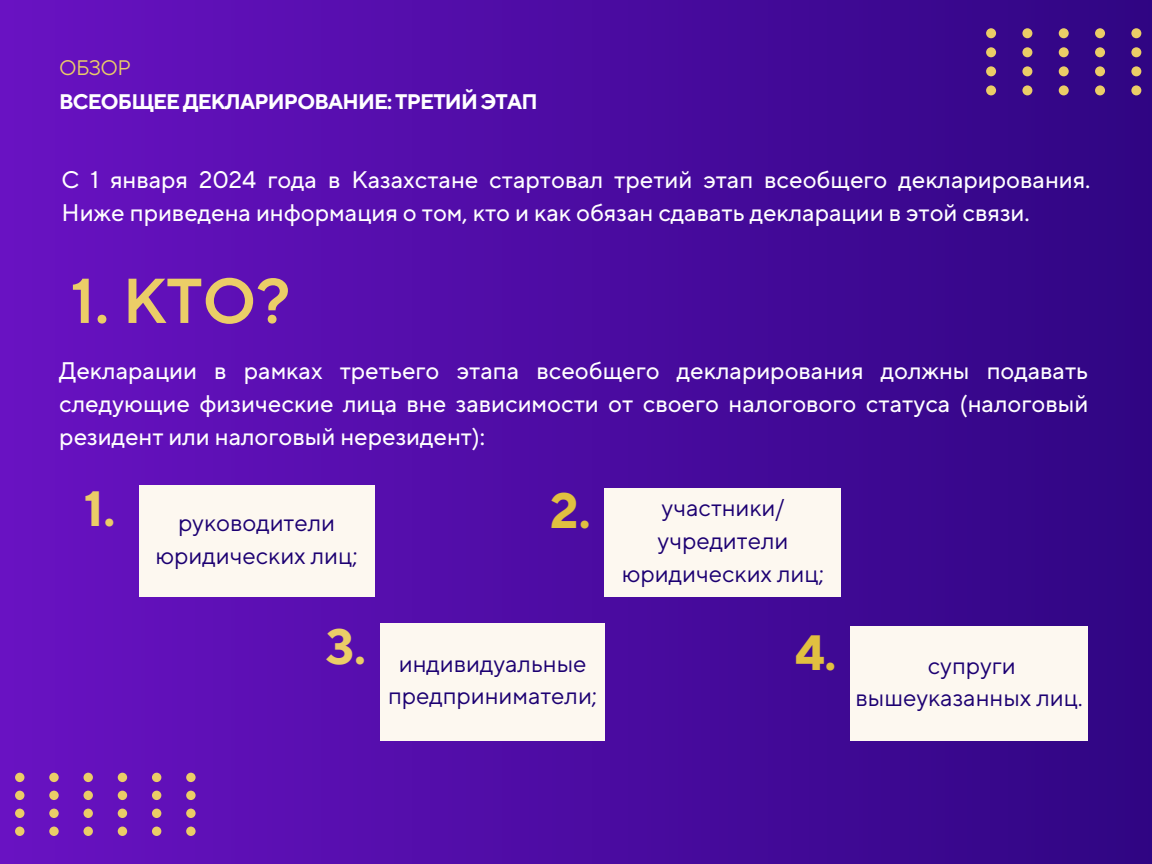
<style>
.page{position:relative;width:1152px;height:864px;background:#fff}
.page>*{position:absolute;margin:0;border:0;box-sizing:border-box;transform-origin:0 0}
.t1{font:600 63.3px "TT Norms Pro";color:#ebcd67}
.t2{font:700 49.5px "TT Norms Pro";color:#ebcd67}
.t3{font:700 49.5px "TT Norms Pro";color:#e1c040}
.t4{font:24px/32.7px "TT Norms Pro";color:#fff}
.t5{font:24px/32.7px "TT Norms Pro";color:#1c0072;text-align:center}
.t6{font:700 21px "TT Norms Pro";letter-spacing:-.04em;color:#fff}
.t7{font:21px "TT Norms Pro";letter-spacing:-.04em;color:#ebcd67}
</style>
<div class="page">
<div style="left:0;top:0;width:1152px;height:864px;background:linear-gradient(to right,#6912c2,#2f0583)"></div>
<svg style="left:0;top:773px;width:196px;height:63px;background:#762ab1"></svg>
<svg style="left:986px;top:28px;width:166px;height:67px;background:#4c2182"></svg>
<div style="left:139px;top:485px;width:235px;height:112px;background:#fdf8f0"></div>
<div style="left:605px;top:488px;width:236px;height:109px;background:#fdf8f0"></div>
<div style="left:380px;top:623px;width:225px;height:118px;background:#fdf8f0"></div>
<div style="left:850px;top:626px;width:238px;height:115px;background:#fdf8f0"></div>
<p class="t7" style="left:59px;top:55px;width:73px">ОБЗОР</p>
<p class="t6" style="left:59px;top:89px;width:480px">ВСЕОБЩЕЕ ДЕКЛАРИРОВАНИЕ: ТРЕТИЙ ЭТАП</p>
<h5 class="t4" style="left:61px;top:164px;width:1030px">С 1 января 2024 года в Казахстане стартовал третий этап всеобщего декларирования.<br>Ниже приведена информация о том, кто и как обязан сдавать декларации в этой связи.</h5>
<h3 class="t1" style="left:71px;top:263px;width:221px">1. КТО?</h3>
<h1 class="t4" style="left:59px;top:355px;width:1030px;text-align:justify">Декларации в рамках третьего этапа всеобщего декларирования должны подавать следующие физические лица вне зависимости от своего налогового статуса (налоговый резидент или налоговый нерезидент):</h1>
<h2 class="t2" style="left:84px;top:479px;width:33px">1.</h2>
<h4 class="t5" style="left:622px;top:493px;width:204px">участники/ учредители юридических лиц;</h4>
<h2 class="t3" style="left:550px;top:481px;width:42px">2.</h2>
<h3 class="t5" style="left:155px;top:507px;width:204px">руководители юридических лиц;</h3>
<h2 class="t2" style="left:326px;top:617px;width:42px">3.</h2>
<h4 class="t5" style="left:388px;top:648px;width:211px">индивидуальные предприниматели;</h4>
<h2 class="t3" style="left:795px;top:623px;width:43px">4.</h2>
<h4 class="t5" style="left:856px;top:650px;width:229px">супруги вышеуказанных лиц.</h4>
</div>
